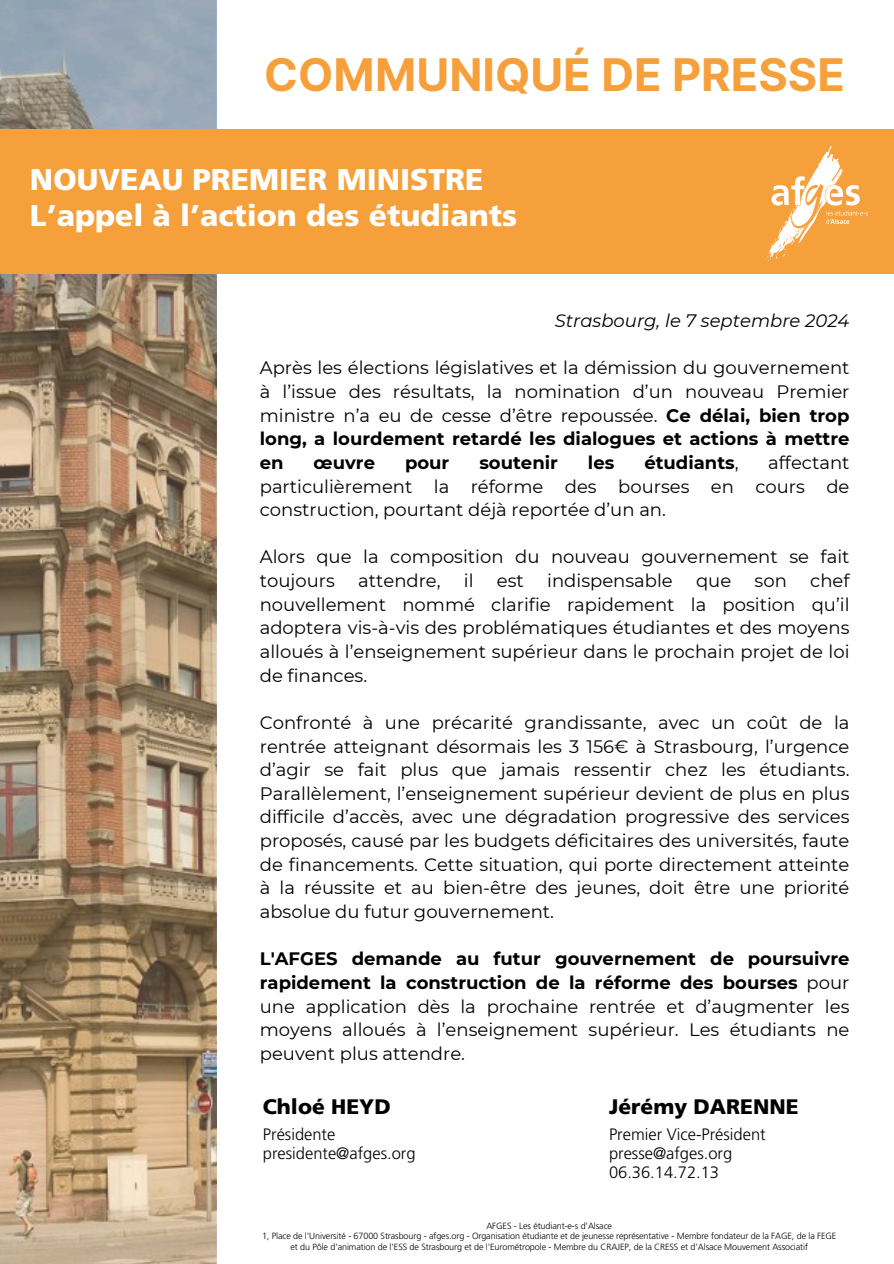
<style>
.page{position:relative;width:894px;height:1264px;background:#fff}
.page>*{position:absolute;margin:0;border:0;box-sizing:border-box;transform-origin:0 0}
.t1{font:700 45px "Inter";color:#f6a03c}
.t2{font:900 30px/36px "Frutiger LT Std";color:#fff}
.t3{font:900 21px "Frutiger LT Std";color:#000}
.t4{font:18px/23.7px "Montserrat";color:#000;text-align:justify}
.t5{font:700 18px "Montserrat";color:#000}
.t6{font:italic 18px "Montserrat";color:#000}
.t7{font:300 16.5px/19.2px "Frutiger LT Std";color:#000}
.t8{font:300 9px/10.5px "Frutiger LT Std";letter-spacing:-.01em;color:#000;text-align:center}
.s1{font-weight:700}
.s2{font-weight:400}
</style>
<div class="page">
<img style="left:0;top:0;width:216px;height:1263px">
<div style="left:0;top:129px;width:893px;height:145px;background:#f6a03c"></div>
<img style="left:766px;top:147px;width:101px;height:113px">
<h3 class="t1" style="left:264px;top:48px;width:582px">COMMUNIQUÉ DE PRESSE</h3>
<h2 class="t2" style="left:30px;top:165px;width:488px">NOUVEAU PREMIER MINISTRE<br>L’appel à l’action des étudiants</h2>
<p class="t6" style="left:554px;top:310px;width:296px">Strasbourg, le 7 septembre 2024</p>
<h4 class="t4" style="left:260px;top:356px;width:591px">Après les élections législatives et la démission du gouvernement à l’issue des résultats, la nomination d’un nouveau Premier ministre n’a eu de cesse d’être repoussée. <span class="s1">Ce délai, bien trop long, a lourdement retardé les dialogues et actions à mettre en</span></h4>
<h4 class="t5" style="left:313px;top:451px;width:63px">œuvre</h4>
<h4 class="t5" style="left:405px;top:451px;width:46px">pour</h4>
<h4 class="t5" style="left:479px;top:451px;width:80px">soutenir</h4>
<h4 class="t5" style="left:587px;top:451px;width:28px">les</h4>
<h4 class="t5" style="left:644px;top:451px;width:96px">étudiants<span class="s2">,</span></h4>
<h4 class="t4" style="left:260px;top:450px;width:591px;text-indent:508px">affectant particulièrement la réforme des bourses en cours de construction, pourtant déjà reportée d’un an.</h4>
<h4 class="t4" style="left:260px;top:545px;width:591px">Alors que la composition du nouveau gouvernement se fait toujours</h4>
<h4 class="t4" style="left:260px;top:568px;width:591px;text-indent:550px">chef nouvellement nommé clarifie rapidement la position qu’il adoptera vis-à-vis des problématiques étudiantes et des moyens alloués à l’enseignement supérieur dans le prochain projet de loi de finances.</h4>
<h4 class="t4" style="left:260px;top:710px;width:591px">Confronté à une précarité grandissante, avec un coût de la rentrée atteignant désormais les 3 156€ à Strasbourg, l’urgence d’agir se fait plus que jamais ressentir chez les étudiants.<br>Parallèlement, l’enseignement supérieur devient de plus en plus difficile d’accès, avec une dégradation progressive des services proposés, causé par les budgets déficitaires des universités, faute de financements. Cette situation, qui porte directement atteinte à la réussite et au bien-être des jeunes, doit être une priorité absolue du futur gouvernement.</h4>
<h4 class="t4" style="left:260px;top:946px;width:591px"><span class="s1">L'AFGES demande au futur gouvernement de poursuivre rapidement la construction de la réforme des bourses</span> pour une application dès la prochaine rentrée et d’augmenter les moyens alloués à l’enseignement supérieur. Les étudiants ne peuvent plus attendre.</h4>
<h4 class="t3" style="left:263px;top:1098px;width:129px">Chloé HEYD</h4>
<h3 class="t7" style="left:263px;top:1126px;width:154px">Présidente presidente@afges.org</h3>
<h4 class="t4" style="left:358px;top:568px;width:84px">attendre,</h4>
<h4 class="t4" style="left:464px;top:568px;width:11px">il</h4>
<h4 class="t4" style="left:497px;top:568px;width:28px">est</h4>
<h4 class="t4" style="left:547px;top:568px;width:127px">indispensable</h4>
<h4 class="t4" style="left:696px;top:568px;width:37px">que</h4>
<h4 class="t4" style="left:754px;top:568px;width:34px">son</h4>
<h4 class="t3" style="left:609px;top:1098px;width:191px">Jérémy DARENNE</h4>
<h4 class="t7" style="left:609px;top:1126px;width:158px">Premier Vice-Président presse@afges.org<br>06.36.14.72.13</h4>
<p class="t8" style="left:486px;top:1221px;width:127px">AFGES - Les étudiant-e-s d’Alsace</p>
<p class="t8" style="left:262px;top:1231px;width:576px">1, Place de l'Université - 67000 Strasbourg - afges.org - Organisation étudiante et de jeunesse représentative - Membre fondateur de la FAGE, de la FEGE et du Pôle d'animation de l'ESS de Strasbourg et de l'Eurométropole - Membre du CRAJEP, de la CRESS et d'Alsace Mouvement Associatif</p>
</div>
